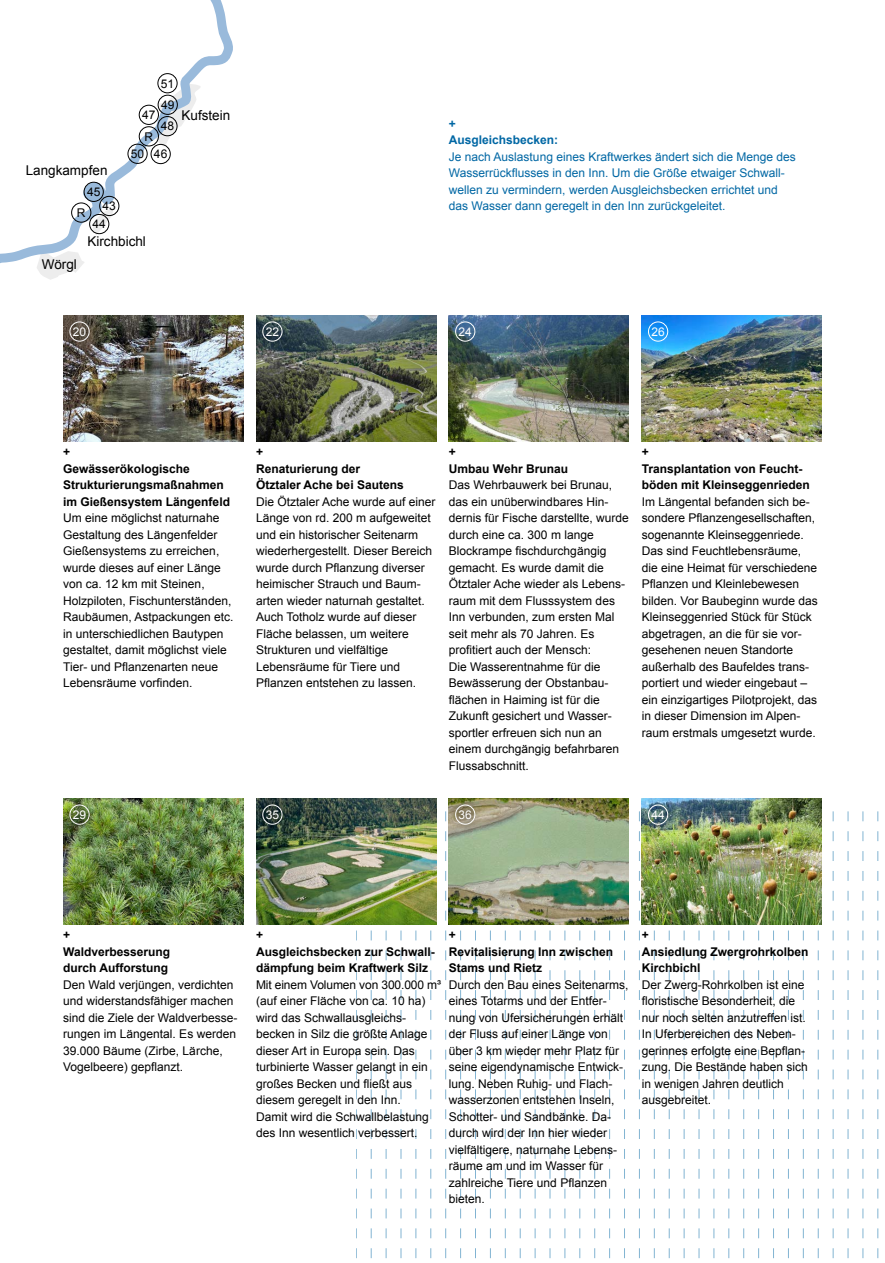
<style>
.page{position:relative;width:885px;height:1263px;background:#fff}
.page>*{position:absolute;margin:0;border:0;box-sizing:border-box;transform-origin:0 0}
.t1{font:13.5px "Arial";color:#000}
.t2{font:12px/16.5px "Arial";color:#000}
.t3{font:700 12px/16.5px "Arial";color:#000}
.t4{font:12px/16.5px "Arial";color:#0067a4}
.t5{font:700 12px/16.5px "Arial";color:#0067a4}
.t6{font:12px "Arial";color:#fff}
.s1{font-size:12.15px}
</style>
<div class="page">
<svg style="left:0;top:0;width:235px;height:925px"></svg>
<svg style="left:88px;top:207px;width:26px;height:28px"></svg>
<div style="left:88px;top:187px;width:14px;height:10px;background:#99badb"></div>
<div style="left:139px;top:126px;width:20px;height:20px;border:1px solid #000;border-radius:50%"></div>
<div style="left:71px;top:203px;width:20px;height:20px;border:1px solid #000;border-radius:50%"></div>
<div style="left:89px;top:214px;width:20px;height:20px;border:1px solid #000;border-radius:50%"></div>
<div style="left:99px;top:196px;width:20px;height:20px;border:1px solid #000;border-radius:50%"></div>
<div style="left:84px;top:182px;width:20px;height:20px;border:1px solid #000;border-radius:50%"></div>
<div style="left:151px;top:144px;width:20px;height:20px;border:1px solid #000;border-radius:50%"></div>
<div style="left:139px;top:105px;width:20px;height:20px;border:1px solid #000;border-radius:50%"></div>
<div style="left:157px;top:116px;width:20px;height:20px;border:1px solid #000;border-radius:50%"></div>
<div style="left:158px;top:95px;width:20px;height:20px;border:1px solid #000;border-radius:50%"></div>
<div style="left:127px;top:144px;width:20px;height:20px;border:1px solid #000;border-radius:50%"></div>
<div style="left:157px;top:73px;width:20px;height:20px;border:1px solid #000;border-radius:50%"></div>
<img style="left:63px;top:315px;width:180px;height:126px">
<div style="left:70px;top:322px;width:20px;height:20px;border:1px solid #fff;border-radius:50%"></div>
<img style="left:256px;top:315px;width:180px;height:126px">
<div style="left:262px;top:322px;width:20px;height:20px;border:1px solid #fff;border-radius:50%"></div>
<img style="left:449px;top:315px;width:180px;height:126px">
<div style="left:455px;top:322px;width:20px;height:20px;border:1px solid #fff;border-radius:50%"></div>
<img style="left:641px;top:315px;width:180px;height:126px">
<div style="left:648px;top:322px;width:20px;height:20px;border:1px solid #fff;border-radius:50%"></div>
<img style="left:63px;top:798px;width:180px;height:126px">
<div style="left:64px;top:799px;width:32px;height:31px;background:#000;opacity:.85"></div>
<div style="left:70px;top:805px;width:20px;height:20px;border:1px solid #fff;border-radius:50%"></div>
<img style="left:256px;top:798px;width:180px;height:126px">
<div style="left:256px;top:799px;width:32px;height:31px;background:#000;opacity:.85"></div>
<div style="left:262px;top:805px;width:20px;height:20px;border:1px solid #fff;border-radius:50%"></div>
<img style="left:449px;top:798px;width:180px;height:126px">
<div style="left:449px;top:799px;width:32px;height:31px;background:#000;opacity:.85"></div>
<div style="left:455px;top:805px;width:20px;height:20px;border:1px solid #fff;border-radius:50%"></div>
<img style="left:641px;top:798px;width:180px;height:126px">
<div style="left:648px;top:805px;width:20px;height:20px;border:1px solid #fff;border-radius:50%"></div>
<p class="t2" style="left:161px;top:75px;width:15px">51</p>
<p class="t2" style="left:161px;top:97px;width:15px">49</p>
<p class="t2" style="left:142px;top:107px;width:15px">47</p>
<p class="t2" style="left:161px;top:118px;width:15px">48</p>
<p class="t2" style="left:144px;top:128px;width:10px">R</p>
<p class="t1" style="left:26px;top:162px;width:83px">Langkampfen</p>
<p class="t2" style="left:87px;top:184px;width:15px">45</p>
<p class="t2" style="left:77px;top:205px;width:10px">R</p>
<p class="t2" style="left:103px;top:198px;width:15px">43</p>
<p class="t2" style="left:93px;top:216px;width:15px">44</p>
<p class="t2" style="left:131px;top:146px;width:15px">50</p>
<p class="t1" style="left:42px;top:255px;width:37px">Wörgl</p>
<p class="t1" style="left:87px;top:232px;width:60px">Kirchbichl</p>
<p class="t2" style="left:154px;top:146px;width:15px">46</p>
<p class="t1" style="left:181px;top:107px;width:50px">Kufstein</p>
<p class="t6" style="left:73px;top:324px;width:15px">20</p>
<p class="t6" style="left:266px;top:324px;width:15px">22</p>
<p class="t5" style="left:449px;top:116px;width:111px">+<br>Ausgleichsbecken:</p>
<p class="t4" style="left:449px;top:148px;width:348px">Je nach Auslastung eines Kraftwerkes ändert sich die Menge des Wasserrückflusses in den Inn. Um die Größe etwaiger Schwall&shy;wellen zu vermindern, werden Ausgleichsbecken errichtet und das Wasser dann geregelt in den Inn zurückgeleitet.</p>
<p class="t6" style="left:458px;top:324px;width:15px">24</p>
<p class="t6" style="left:651px;top:324px;width:15px">26</p>
<p class="t3" style="left:63px;top:444px;width:168px">+<br>Gewässerökologische<br>Strukturierungsmaßnahmen im Gießensystem Längenfeld</p>
<p class="t2" style="left:63px;top:510px;width:172px">Um eine möglichst naturnahe<br>Gestaltung des Längenfelder<br>Gießensystems zu erreichen, wurde dieses auf einer Länge von ca. 12 km mit Steinen,<br>Holzpiloten, Fischunterständen,<br>Raubäumen, Astpackungen etc. in unterschiedlichen Bautypen gestaltet, damit möglichst viele<br>Tier- und Pflanzenarten neue<br>Lebensräume vorfinden.</p>
<p class="t3" style="left:256px;top:444px;width:149px">+<br>Renaturierung der<br>Ötztaler Ache bei Sautens</p>
<p class="t2" style="left:256px;top:493px;width:181px">Die Ötztaler Ache wurde auf einer<br>Länge von rd. 200 m aufgeweitet und ein historischer Seitenarm wiederhergestellt. Dieser Bereich wurde durch Pflanzung diverser heimischer Strauch und Baum&shy;arten wieder naturnah gestaltet.<br>Auch Totholz wurde auf dieser<br>Fläche belassen, um weitere<br>Strukturen und vielfältige<br>Lebensräume für Tiere und<br>Pflanzen entstehen zu lassen.</p>
<p class="t3" style="left:449px;top:444px;width:121px">+<br>Umbau Wehr Brunau</p>
<p class="t2" style="left:449px;top:477px;width:181px">Das Wehrbauwerk bei Brunau, das ein unüberwindbares Hin&shy;dernis für Fische darstellte, wurde durch eine ca. 300 m lange<br>Blockrampe fischdurchgängig gemacht. Es wurde damit die<br>Ötztaler Ache wieder als Lebens&shy;raum mit dem Flusssystem des<br>Inn verbunden, zum ersten Mal seit mehr als 70 Jahren. Es profitiert auch der Mensch:<br>Die Wasserentnahme für die<br>Bewässerung der Obstanbau&shy;flächen in Haiming ist für die<br>Zukunft gesichert und Wasser&shy;sportler erfreuen sich nun an einem durchgängig befahrbaren<br>Flussabschnitt.</p>
<p class="t3" style="left:641px;top:444px;width:170px">+<br>Transplantation von Feucht&shy;böden mit Kleinseggenrieden</p>
<p class="t2" style="left:641px;top:493px;width:178px">Im Längental befanden sich be&shy;sondere Pflanzengesellschaften, sogenannte Kleinseggenriede.<br>Das sind Feuchtlebensräume, die eine Heimat für verschiedene<br>Pflanzen und Kleinlebewesen bilden. Vor Baubeginn wurde das<br>Kleinseggenried Stück für Stück abgetragen, an die für sie vor&shy;gesehenen neuen Standorte außerhalb des Baufeldes trans&shy;portiert und wieder eingebaut <span class="s1">– </span>ein einzigartiges Pilotprojekt, das in dieser Dimension im Alpen&shy;raum erstmals umgesetzt wurde.</p>
<p class="t6" style="left:73px;top:807px;width:15px">29</p>
<p class="t6" style="left:266px;top:807px;width:15px">35</p>
<p class="t6" style="left:458px;top:807px;width:15px">36</p>
<p class="t6" style="left:651px;top:807px;width:15px">44</p>
<p class="t3" style="left:63px;top:927px;width:108px">+<br>Waldverbesserung durch Aufforstung</p>
<p class="t2" style="left:63px;top:976px;width:176px">Den Wald verjüngen, verdichten und widerstandsfähiger machen sind die Ziele der Waldverbesse&shy;rungen im Längental. Es werden<br>39.000 Bäume (Zirbe, Lärche,<br>Vogelbeere) gepflanzt.</p>
<p class="t3" style="left:256px;top:927px;width:180px">+<br>Ausgleichsbecken zur Schwall&shy;dämpfung beim Kraftwerk Silz</p>
<p class="t2" style="left:256px;top:976px;width:186px">Mit einem Volumen von 300.000 m³ (auf einer Fläche von ca. 10 ha) wird das Schwallausgleichs&shy;becken in Silz die größte Anlage dieser Art in Europa sein. Das turbinierte Wasser gelangt in ein großes Becken und fließt aus diesem geregelt in den Inn.<br>Damit wird die Schwallbelastung des Inn wesentlich verbessert.</p>
<p class="t3" style="left:449px;top:927px;width:166px">+<br>Revitalisierung Inn zwischen<br>Stams und Rietz</p>
<p class="t2" style="left:449px;top:976px;width:181px">Durch den Bau eines Seitenarms, eines Totarms und der Entfer&shy;nung von Ufersicherungen erhält der Fluss auf einer Länge von über 3 km wieder mehr Platz für seine eigendynamische Entwick&shy;lung. Neben Ruhig- und Flach&shy;wasserzonen entstehen Inseln,<br>Schotter- und Sandbänke. Da&shy;durch wird der Inn hier wieder vielfältigere, naturnahe Lebens&shy;räume am und im Wasser für zahlreiche Tiere und Pflanzen bieten.</p>
<p class="t3" style="left:641px;top:927px;width:168px">+<br>Ansiedlung Zwergrohrkolben<br>Kirchbichl</p>
<p class="t2" style="left:641px;top:976px;width:168px">Der Zwerg-Rohrkolben ist eine floristische Besonderheit, die nur noch selten anzutreffen ist.<br>In Uferbereichen des Neben&shy;gerinnes erfolgte eine Bepflan&shy;zung. Die Bestände haben sich in wenigen Jahren deutlich ausgebreitet.</p>
</div>
